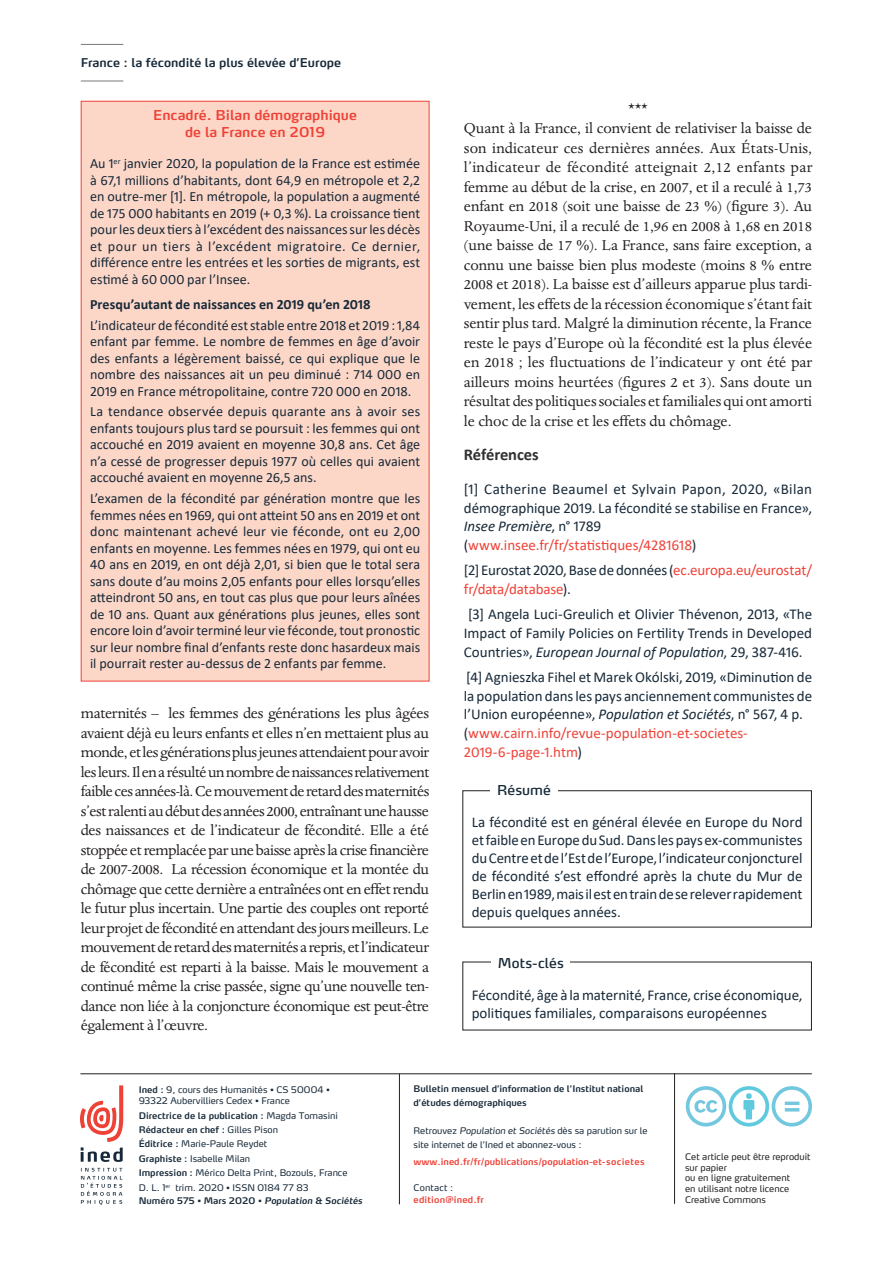
<style>
.page{position:relative;width:893px;height:1263px;background:#fff}
.page>*{position:absolute;margin:0;border:0;box-sizing:border-box;transform-origin:0 0}
.Paragraphe_sans_retr{font:16.5px/19.5px "Dante MT Std";letter-spacing:-.01em;color:#231f20;text-align:justify}
.Résumé_-_titre{font:700 16.5px "Calibri";letter-spacing:-.005em;color:#312f30}
.E-texte_sans_retrait{font:15px/18px "Calibri";letter-spacing:-.005em;color:#172938;text-align:justify}
.E-texte_sans_retrait-2{font:15px/18.8px "Calibri";letter-spacing:-.005em;color:#ee4237}
.E-texte_sans_retrait-3{font:14.1px/16.5px "Calibri";color:#172938;text-align:justify}
.E-texte_sans_retrait-4{font:700 14.1px "Calibri";letter-spacing:.005em;color:#172938}
.Titre_tableau{font:600 13.5px/16.5px "Max OT";color:#ee4237;text-align:center}
.Résumé_-_titre-2{font:13.5px "Max OT";letter-spacing:.005em;color:#172938}
.Titre_Edito{font:600 12px "Max OT";color:#172938}
.t1{font:9px/11.9px "Max OT";color:#172938}
.t2{font:600 9px/14px "Max OT";color:#172938}
.t3{font:9px/10.8px "Max OT";color:#231f20}
.t4{font:600 9px "Max OT";color:#ee4237}
.t5{font:600 9px "Max OT";letter-spacing:.02em;color:#ee4237}
.t6{font:9px "Max OT";letter-spacing:.025em;color:#172938}
.s1{font-style:italic}
.s2{color:#172938}
.s3{font-weight:600}
.s4{font-weight:400}
.s5{font-weight:600;font-style:italic}
</style>
<div class="page">
<div style="left:462px;top:790px;width:350px;height:137px;border:1px solid #231f20"></div>
<div style="left:490px;top:779px;width:68px;height:22px;background:#fff"></div>
<div style="left:81px;top:101px;width:348px;height:580px;background:#fcd7c8"></div>
<hr style="left:81px;top:44px;width:42px;height:1px;background:#76787b">
<hr style="left:81px;top:81px;width:42px;height:1px;background:#76787b">
<hr style="left:80px;top:1073px;width:732px;height:1px;background:#231f20">
<svg style="left:81px;top:1168px;width:41px;height:37px"></svg>
<svg style="left:80px;top:1085px;width:43px;height:77px"></svg>
<hr style="left:399px;top:1074px;width:1px;height:130px;background:#231f20">
<hr style="left:674px;top:1073px;width:1px;height:131px;background:#231f20">
<svg style="left:686px;top:1086px;width:126px;height:40px"></svg>
<p class="Titre_Edito" style="left:81px;top:55px;width:262px">France : la fécondité la plus élevée d’Europe</p>
<p class="Titre_tableau" style="left:153px;top:107px;width:205px">Encadré. Bilan démographique de la France en 2019</p>
<p class="E-texte_sans_retrait-3" style="left:90px;top:155px;width:332px">Au 1<sup>er</sup> janvier 2020, la population de la France est estimée à 67,1 millions d’habitants, dont 64,9 en métropole et 2,2 en outre-mer [1]. En métropole, la population a augmenté de 175 000 habitants en 2019 (+ 0,3 %). La croissance tient pour les deux tiers à l’excédent des naissances sur les décès et pour un tiers à l’excédent migratoire. Ce dernier, différence entre les entrées et les sorties de migrants, est estimé à 60 000 par l’Insee.</p>
<p class="E-texte_sans_retrait-4" style="left:90px;top:294px;width:282px">Presqu’autant de naissances en 2019 qu’en 2018</p>
<p class="E-texte_sans_retrait-3" style="left:90px;top:316px;width:332px">L’indicateur de fécondité est stable entre 2018 et 2019 : 1,84 enfant par femme. Le nombre de femmes en âge d’avoir des enfants a légèrement baissé, ce qui explique que le nombre des naissances ait un peu diminué : 714 000 en 2019 en France métropolitaine, contre 720 000 en 2018.</p>
<p class="E-texte_sans_retrait-3" style="left:90px;top:403px;width:332px">La tendance observée depuis quarante ans à avoir ses enfants toujours plus tard se poursuit : les femmes qui ont accouché en 2019 avaient en moyenne 30,8 ans. Cet âge n’a cessé de progresser depuis 1977 où celles qui avaient accouché avaient en moyenne 26,5 ans.</p>
<p class="E-texte_sans_retrait-3" style="left:90px;top:490px;width:332px">L’examen de la fécondité par génération montre que les femmes nées en 1969, qui ont atteint 50 ans en 2019 et ont donc maintenant achevé leur vie féconde, ont eu 2,00 enfants en moyenne. Les femmes nées en 1979, qui ont eu 40 ans en 2019, en ont déjà 2,01, si bien que le total sera sans doute d’au moins 2,05 enfants pour elles lorsqu’elles atteindront 50 ans, en tout cas plus que pour leurs aînées de 10 ans. Quant aux générations plus jeunes, elles sont encore loin d’avoir terminé leur vie féconde, tout pronostic sur leur nombre final d’enfants reste donc hasardeux mais il pourrait rester au-dessus de 2 enfants par femme.</p>
<p class="Paragraphe_sans_retr" style="left:81px;top:704px;width:350px">maternités – les femmes des générations les plus âgées avaient déjà eu leurs enfants et elles n’en mettaient plus au monde, et les générations plus jeunes attendaient pour avoir les leurs. Il en a résulté un nombre de naissances relativement faible ces années-là. Ce mouvement de retard des maternités s’est ralenti au début des années 2000, entraînant une hausse des naissances et de l’indicateur de fécondité. Elle a été stoppée et remplacée par une baisse après la crise financière de 2007-2008. La récession économique et la montée du chômage que cette dernière a entraînées ont en effet rendu le futur plus incertain. Une partie des couples ont reporté leur projet de fécondité en attendant des jours meilleurs. Le mouvement de retard des maternités a repris, et l’indicateur de fécondité est reparti à la baisse. Mais le mouvement a continué même la crise passée, signe qu’une nouvelle ten&shy;dance non liée à la conjoncture économique est peut-être également à l’œuvre.</p>
<p class="Paragraphe_sans_retr" style="left:628px;top:99px;width:21px">***</p>
<p class="Paragraphe_sans_retr" style="left:464px;top:119px;width:350px">Quant à la France, il convient de relativiser la baisse de son indicateur ces dernières années. Aux États-Unis, l’indicateur de fécondité atteignait 2,12 enfants par femme au début de la crise, en 2007, et il a reculé à 1,73 enfant en 2018 (soit une baisse de 23 %) (figure 3). Au Royaume-Uni, il a reculé de 1,96 en 2008 à 1,68 en 2018 (une baisse de 17 %). La France, sans faire exception, a connu une baisse bien plus modeste (moins 8 % entre 2008 et 2018). La baisse est d’ailleurs apparue plus tardi&shy;vement, les effets de la récession économique s’étant fait sentir plus tard. Malgré la diminution récente, la France reste le pays d’Europe où la fécondité est la plus élevée en 2018 ; les fluctuations de l’indicateur y ont été par ailleurs moins heurtées (figures 2 et 3). Sans doute un résultat des politiques sociales et familiales qui ont amorti le choc de la crise et les effets du chômage.</p>
<p class="Résumé_-_titre" style="left:464px;top:443px;width:76px">Références</p>
<p class="E-texte_sans_retrait" style="left:464px;top:479px;width:350px;line-height:18.8px">[1] Catherine Beaumel et Sylvain Papon, 2020, «Bilan démographique 2019. La fécondité se stabilise en France», <span class="s1">Insee Première</span>, n° 1789</p>
<p class="E-texte_sans_retrait-2" style="left:464px;top:535px;width:234px"><span class="s2">(</span>www.insee.fr/fr/statistiques/4281618<span class="s2">)</span></p>
<p class="E-texte_sans_retrait-2" style="left:464px;top:561px;width:350px"><span class="s2">[2] Eurostat 2020, Base de données (</span>ec.europa.eu/eurostat/ fr/data/database<span class="s2">).</span></p>
<p class="E-texte_sans_retrait" style="left:464px;top:604px;width:350px;line-height:18.8px">[3] Angela Luci-Greulich et Olivier Thévenon, 2013, «The Impact of Family Policies on Fertility Trends in Developed Countries», <span class="s1">European Journal of Population</span>, 29, 387-416.</p>
<p class="E-texte_sans_retrait" style="left:464px;top:667px;width:350px;line-height:18.8px">[4] Agnieszka Fihel et Marek Okólski, 2019, «Diminution de la population dans les pays anciennement communistes de l’Union européenne», <span class="s1">Population et Sociétés</span>, n° 567, 4 p.</p>
<p class="E-texte_sans_retrait-2" style="left:464px;top:723px;width:285px"><span class="s2">(</span>www.cairn.info/revue-population-et-societes-<br>2019-6-page-1.htm<span class="s2">)</span></p>
<p class="Résumé_-_titre-2" style="left:497px;top:781px;width:55px">Résumé</p>
<p class="E-texte_sans_retrait" style="left:472px;top:812px;width:332px">La fécondité est en général élevée en Europe du Nord et faible en Europe du Sud. Dans les pays ex-communistes du Centre et de l’Est de l’Europe, l’indicateur conjoncturel de fécondité s’est effondré après la chute du Mur de Berlin en 1989, mais il est en train de se relever rapidement depuis quelques années.</p>
<p class="Résumé_-_titre-2" style="left:498px;top:954px;width:68px">Mots-clés</p>
<p class="E-texte_sans_retrait" style="left:472px;top:986px;width:332px">Fécondité, âge à la maternité, France, crise économique, politiques familiales, comparaisons européennes</p>
<p class="t1" style="left:139px;top:1083px;width:193px"><span class="s3">Ined :</span> 9, cours des Humanités • CS 50004 •<br>93322 Aubervilliers Cedex • France</p>
<p class="t2" style="left:139px;top:1108px;width:201px">Directrice de la publication : <span class="s4">Magda Tomasini</span></p>
<p class="t2" style="left:139px;top:1123px;width:141px">Rédacteur en chef : <span class="s4">Gilles Pison</span></p>
<p class="t1" style="left:139px;top:1138px;width:130px"><span class="s3">Éditrice :</span> Marie-Paule Reydet</p>
<p class="t1" style="left:139px;top:1152px;width:113px"><span class="s3">Graphiste :</span> Isabelle Milan</p>
<p class="t1" style="left:139px;top:1167px;width:210px"><span class="s3">Impression :</span> Mérico Delta Print, Bozouls, France</p>
<p class="t1" style="left:139px;top:1180px;width:225px;line-height:13.4px">D. L. 1<sup>er</sup> trim. 2020 • ISSN 0184 77 83<br><span class="s3">Numéro 575 • Mars 2020 •</span> <span class="s5">Population &amp; Sociétés</span></p>
<p class="t2" style="left:414px;top:1082px;width:231px">Bulletin mensuel d’information de l’Institut national d’études démographiques</p>
<p class="t1" style="left:414px;top:1124px;width:236px;line-height:14px">Retrouvez <span class="s1">Population et Sociétés</span> dès sa parution sur le site internet de l’Ined et abonnez-vous :</p>
<p class="t4" style="left:414px;top:1156px;width:233px">www.ined.fr/fr/publications/population-et-societes</p>
<p class="t6" style="left:414px;top:1181px;width:41px">Contact :</p>
<p class="t5" style="left:414px;top:1194px;width:72px">edition@ined.fr</p>
<p class="t3" style="left:685px;top:1151px;width:127px">Cet article peut être reproduit sur papier</p>
<p class="t3" style="left:685px;top:1172px;width:106px">ou en ligne gratuitement</p>
<p class="t3" style="left:685px;top:1183px;width:106px">en utilisant notre licence</p>
<p class="t3" style="left:685px;top:1194px;width:82px">Creative Commons</p>
</div>
